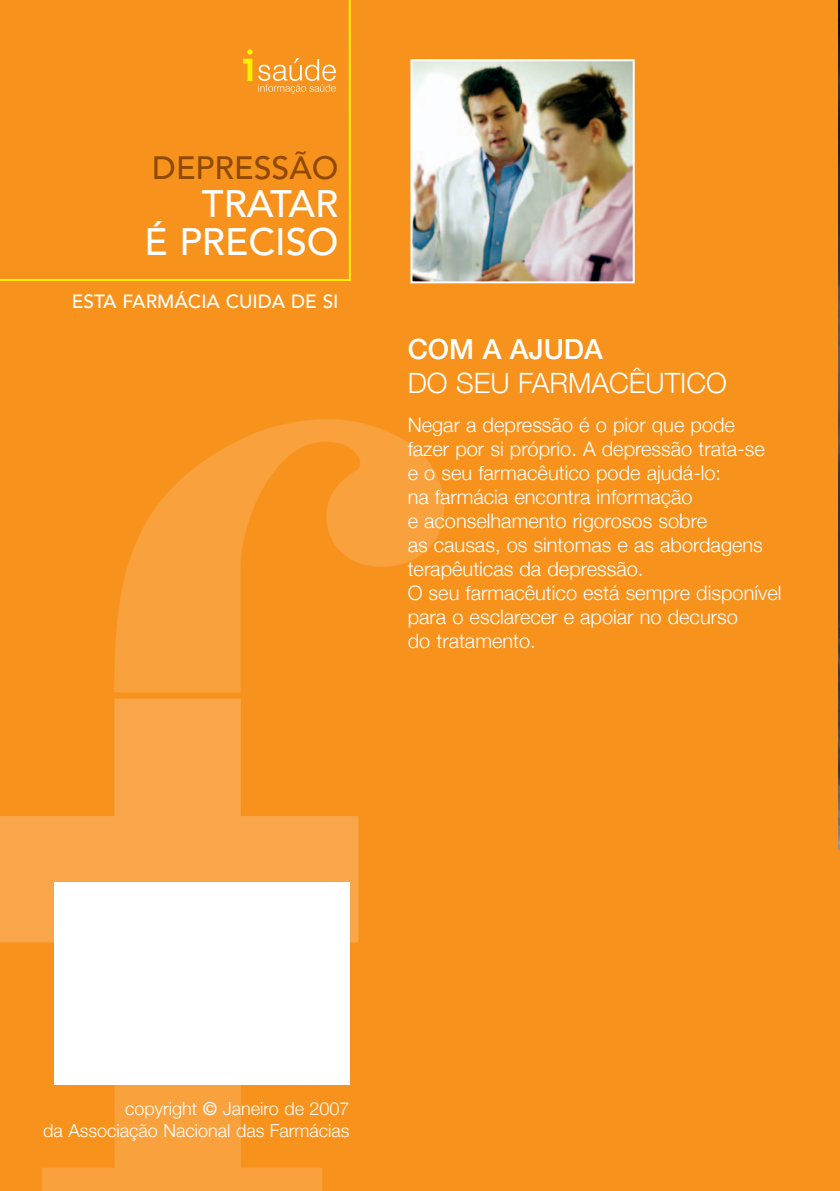
<style>
.page{position:relative;width:840px;height:1191px;background:#fff}
.page>*{position:absolute;margin:0;border:0;box-sizing:border-box;transform-origin:0 0}
.t1{font:500 38px/38px "Avenir";color:#fff;text-align:right}
.t2{font:500 32px "Avenir";color:#8f4900}
.t3{font:300 28px "Helvetica Neue";color:#fff}
.t4{font:500 28px "Helvetica Neue";color:#fff}
.t5{font:300 20px/24px "Helvetica Neue";color:#fff}
.t6{font:500 19px "Avenir";color:#fff}
.t7{font:300 18px/21.6px "Helvetica Neue";color:#fff;text-align:right}
.s1{font-weight:500;font-style:italic}
</style>
<div class="page">
<div style="left:0;top:1px;width:838px;height:1190px;background:#f7931d"></div>
<img style="left:0;top:419px;width:444px;height:772px">
<img style="left:413px;top:62px;width:218px;height:218px">
<div style="left:410px;top:59px;width:224px;height:224px;border:2px solid #fff"></div>
<div style="left:54px;top:883px;width:295px;height:202px;background:#fff"></div>
<svg style="left:0;top:1px;width:351px;height:280px"></svg>
<svg style="left:243px;top:49px;width:9px;height:32px"></svg>
<svg style="left:258px;top:58px;width:77px;height:36px"></svg>
<h2 class="t2" style="left:152px;top:155px;width:188px">DEPRESSÃO</h2>
<h1 class="t1" style="left:144px;top:189px;width:195px">TRATAR<br>É PRECISO</h1>
<p class="t6" style="left:72px;top:293px;width:268px">ESTA FARMÁCIA CUIDA DE SI</p>
<h3 class="t4" style="left:407px;top:339px;width:196px">COM A AJUDA</h3>
<h3 class="t3" style="left:407px;top:366px;width:320px">DO SEU FARMACÊUTICO</h3>
<p class="t5" style="left:407px;top:412px;width:375px">Negar a depressão é o pior que pode<br>fazer por si próprio. A depressão trata-se<br>e o seu farmacêutico pode ajudá-lo:<br>na farmácia encontra informação<br>e aconselhamento rigorosos sobre<br>as causas, os sintomas e as abordagens terapêuticas da depressão.<br>O seu farmacêutico está sempre disponível para o esclarecer e apoiar no decurso<br>do tratamento.</p>
<p class="t7" style="left:43px;top:1097px;width:308px">copyright <span class="s1">©</span> Janeiro de 2007<br>da Associação Nacional das Farmácias</p>
</div>
